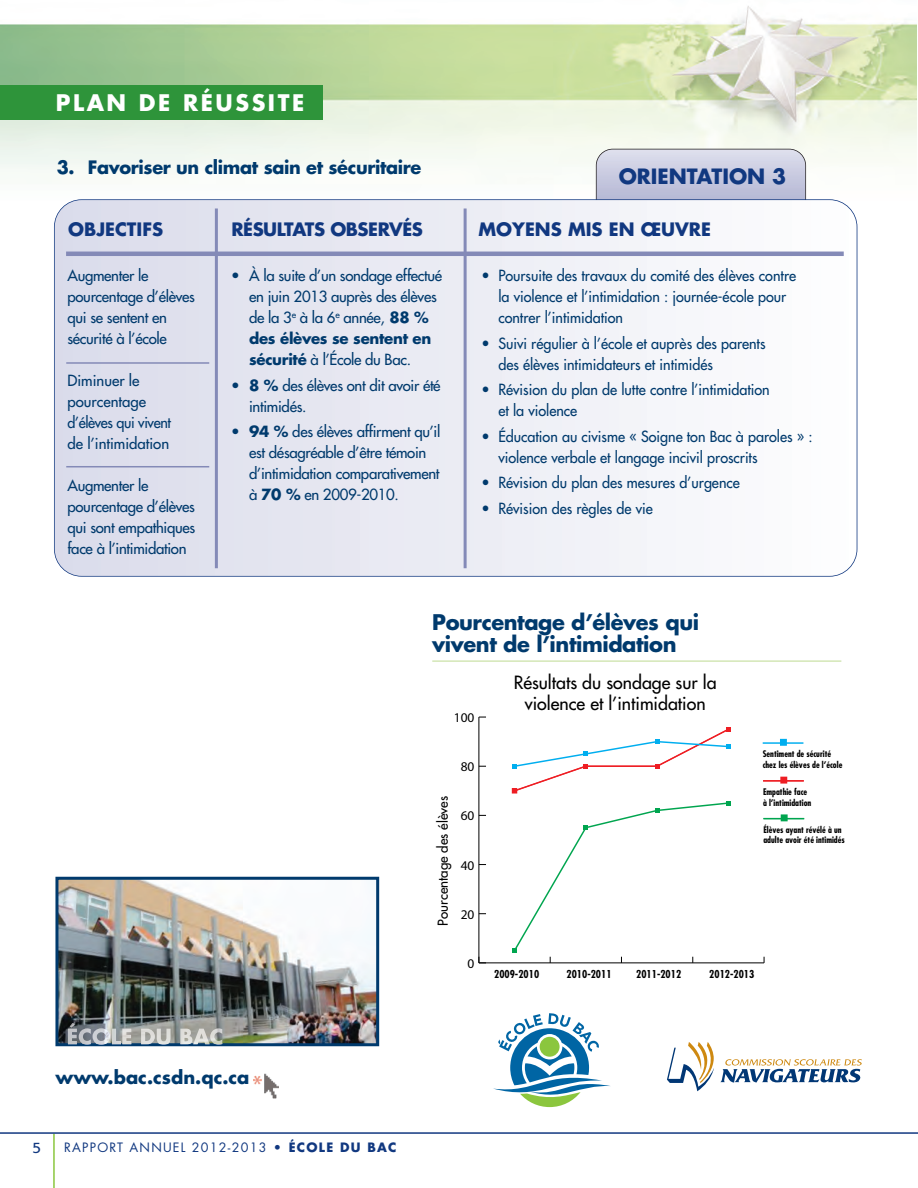
<style>
.page{position:relative;width:918px;height:1188px;background:#fff}
.page>*{position:absolute;margin:0;border:0;box-sizing:border-box;transform-origin:0 0}
.t1{font:700 22.2px "Futura";letter-spacing:.115em;color:#fff}
.t2{font:700 21px/22.5px "Futura";letter-spacing:-.02em;color:#003a6d}
.t3{font:700 20.55px "Futura";color:#113880}
.t4{font:700 18px "Futura";letter-spacing:-.02em;color:#003a6d}
.t5{font:700 18px "Futura";color:#113880}
.t6{font:700 18px "Futura";color:#003a6d}
.t7{font:700 18px "Futura";letter-spacing:-.025em;color:#113880}
.t8{font:17.85px/21.3px "Futura+EEDZJE";color:#000;text-align:center}
.t9{font:15px/21px "Futura";letter-spacing:-.02em;color:#003a6d}
.t10{font:15px/21px "Futura";color:#003a6d;scale:.96 1}
.t11{font:15px/21px "Futura";color:#003a6d}
.t12{font:15px "Formata";color:#113880}
.t13{font:13.35px "Futura+EEDZJE";color:#000}
.t14{font:13.35px "Myriad Pro Regular+RSIXZE";color:#000}
.t15{font:12.6px "Futura";letter-spacing:.1em;color:#113880}
.t16{font:10.65px "Futura Condensed Bold+NRSGJD";color:#000}
.t17{font:8.85px/10.6px "Futura Condensed Bold+NRSGJD";color:#000}
.s1{font-weight:700}
</style>
<div class="page">
<img style="left:1px;top:6px;width:915px;height:228px">
<hr style="left:53px;top:1134px;width:2px;height:54px;background:#8bc63e">
<hr style="left:0;top:1132px;width:918px;height:2px;background:#113880">
<svg style="left:596px;top:149px;width:210px;height:79px;background:#c8cae0"></svg>
<div style="left:596px;top:149px;width:210px;height:79px;border:2px solid #231f20;border-radius:17px"></div>
<div style="left:55px;top:200px;width:802px;height:376px;background:linear-gradient(to right,#d9dbea,#fdfefe);border-radius:27px"></div>
<div style="left:54px;top:199px;width:803px;height:378px;border:2px solid #113880;border-radius:28px"></div>
<hr style="left:215px;top:209px;width:3px;height:359px;background:#848ab7">
<hr style="left:464px;top:209px;width:3px;height:359px;background:#848ab7">
<hr style="left:66px;top:252px;width:778px;height:4px;background:#848ab7">
<div style="left:0;top:85px;width:323px;height:35px;background:#2e943a"></div>
<img style="left:59px;top:881px;width:316px;height:161px">
<div style="left:55px;top:877px;width:324px;height:169px;border:3px solid #003a6d"></div>
<hr style="left:68px;top:1043px;width:154px;height:2px;background:#9daeca">
<img style="left:68px;top:1023px;width:154px;height:20px">
<img style="left:254px;top:1073px;width:25px;height:25px">
<hr style="left:66px;top:362px;width:143px;height:2px;background:#848ab7">
<hr style="left:66px;top:466px;width:143px;height:1px;background:#848ab7">
<hr style="left:432px;top:660px;width:409px;height:2px;background:#d3e6b6">
<hr style="left:479px;top:963px;width:285px;height:1px;background:#000">
<hr style="left:479px;top:717px;width:1px;height:246px;background:#000">
<svg style="left:479px;top:957px;width:7px;height:7px"></svg>
<svg style="left:512px;top:801px;width:219px;height:162px"></svg>
<svg style="left:512px;top:727px;width:219px;height:66px"></svg>
<hr style="left:763px;top:742px;width:40px;height:2px;background:#00aeef">
<div style="left:780px;top:739px;width:7px;height:7px;border:1px solid #00aeef"></div>
<hr style="left:763px;top:780px;width:41px;height:2px;background:#ee1d23">
<div style="left:780px;top:777px;width:7px;height:7px;border:1px solid #ee1d23"></div>
<hr style="left:763px;top:818px;width:41px;height:1px;background:#00a54f">
<div style="left:781px;top:814px;width:7px;height:7px;border:1px solid #00a54f"></div>
<svg style="left:667px;top:1042px;width:195px;height:49px"></svg>
<svg style="left:493px;top:1013px;width:117px;height:94px"></svg>
<h1 class="t1" style="left:56px;top:92px;width:250px">PLAN DE RÉUSSITE</h1>
<p class="t4" style="left:57px;top:159px;width:366px">3. Favoriser un climat sain et sécuritaire</p>
<h3 class="t3" style="left:619px;top:167px;width:169px">ORIENTATION 3</h3>
<p class="t5" style="left:68px;top:221px;width:96px">OBJECTIFS</p>
<p class="t7" style="left:231px;top:221px;width:193px">RÉSULTATS OBSERVÉS</p>
<p class="t5" style="left:479px;top:221px;width:234px">MOYENS MIS EN ŒUVRE</p>
<p class="t9" style="left:68px;top:266px;width:129px">Augmenter le pourcentage d’élèves qui se sentent en sécurité à l’école</p>
<p class="t11" style="left:67px;top:371px;width:105px">Diminuer le pourcentage d’élèves qui vivent de l’intimidation</p>
<p class="t9" style="left:68px;top:476px;width:129px">Augmenter le pourcentage d’élèves qui sont empathiques face à l’intimidation</p>
<p class="t9" style="left:249px;top:266px;width:194px;text-indent:-18px">• À la suite d’un sondage effectué en juin 2013 auprès des élèves de la 3<sup>e</sup> à la 6<sup>e</sup> année, <span class="s1">88 % des élèves se sentent en sécurité</span> à l’École du Bac.</p>
<p class="t9" style="left:249px;top:376px;width:193px;text-indent:-18px">• <span class="s1">8 %</span> des élèves ont dit avoir été intimidés.</p>
<p class="t9" style="left:249px;top:422px;width:193px;text-indent:-18px">• <span class="s1">94 %</span> des élèves affirment qu’il est désagréable d’être témoin d’intimidation comparativement à <span class="s1">70 %</span> en 2009-2010.</p>
<p class="t10" style="left:498px;top:266px;width:312px;text-indent:-17px">• Poursuite des travaux du comité des élèves contre la violence et l’intimidation : journée-école pour contrer l’intimidation</p>
<p class="t10" style="left:498px;top:334px;width:280px;text-indent:-17px">• Suivi régulier à l’école et auprès des parents des élèves intimidateurs et intimidés</p>
<p class="t10" style="left:498px;top:380px;width:284px;text-indent:-17px">• Révision du plan de lutte contre l’intimidation et la violence</p>
<p class="t10" style="left:498px;top:427px;width:329px;text-indent:-17px">• Éducation au civisme « Soigne ton Bac à paroles » : violence verbale et langage incivil proscrits</p>
<p class="t10" style="left:482px;top:473px;width:271px">• Révision du plan des mesures d’urgence</p>
<p class="t10" style="left:482px;top:499px;width:180px">• Révision des règles de vie</p>
<h2 class="t2" style="left:432px;top:613px;width:268px">Pourcentage d’élèves qui vivent de l’intimidation</h2>
<p class="t14" style="left:454px;top:713px;width:22px">100</p>
<p class="t14" style="left:461px;top:762px;width:15px">80</p>
<p class="t13" style="left:436px;top:926px;width:131px;rotate:-90deg">Pourcentage des élèves</p>
<p class="t14" style="left:461px;top:811px;width:15px">60</p>
<p class="t14" style="left:461px;top:860px;width:15px">40</p>
<p class="t14" style="left:461px;top:909px;width:15px">20</p>
<p class="t14" style="left:468px;top:958px;width:8px">0</p>
<p class="t8" style="left:514px;top:673px;width:205px">Résultats du sondage sur la violence et l’intimidation</p>
<p class="t17" style="left:763px;top:749px;width:81px">Sentiment de sécurité chez les élèves de l’école</p>
<p class="t17" style="left:763px;top:787px;width:50px">Empathie face à l’intimidation</p>
<p class="t17" style="left:763px;top:825px;width:83px">Élèves ayant révélé à un adulte avoir été intimidés</p>
<p class="t16" style="left:494px;top:969px;width:47px">2009-2010</p>
<p class="t16" style="left:567px;top:969px;width:47px">2010-2011</p>
<p class="t16" style="left:636px;top:969px;width:47px">2011-2012</p>
<p class="t16" style="left:709px;top:969px;width:47px">2012-2013</p>
<p class="t6" style="left:55px;top:1069px;width:196px">www.bac.csdn.qc.ca</p>
<p class="t12" style="left:33px;top:1141px;width:10px">5</p>
<p class="t15" style="left:64px;top:1142px;width:334px">RAPPORT ANNUEL 2012-2013 <span class="s1">• ÉCOLE DU BAC</span></p>
</div>
